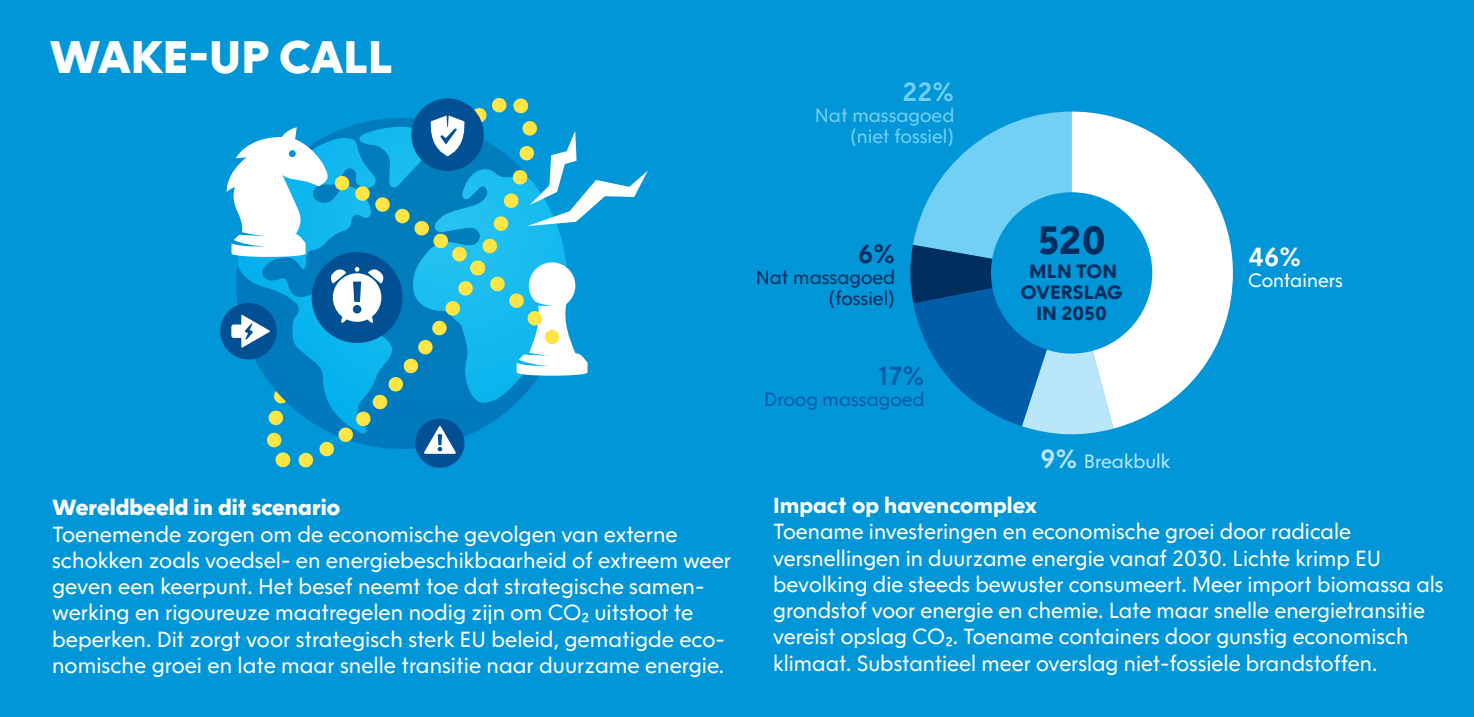
<style>
.page{position:relative;width:1474px;height:717px;background:#fff}
.page>*{position:absolute;margin:0;border:0;box-sizing:border-box;transform-origin:0 0}
.t1{font:800 45.5px "NLRTM";color:#fff}
.t2{font:700 39.38px "NLRTM";color:#002e5e}
.t3{font:600 26.25px "NLRTM";color:#72d0f4}
.t4{font:600 26.25px "NLRTM";color:#005da8}
.t5{font:600 26.25px "NLRTM";color:#fff}
.t6{font:600 26.25px "NLRTM";color:#002e5e}
.t7{font:21.88px/26.2px "NLRTM";color:#fff}
.t8{font:800 21.88px "NLRTM";color:#fff}
.t9{font:700 21.88px "NLRTM";color:#fff}
.t10{font:19.25px/21px "NLRTM";color:#72d0f4;text-align:right}
.t11{font:19.25px/21px "NLRTM";color:#002e5e;text-align:right}
.t12{font:700 19.25px/21px "NLRTM";color:#002e5e;text-align:center}
.t13{font:19.25px "NLRTM";color:#005da8}
.t14{font:19.25px "NLRTM";color:#bae6f9}
.t15{font:19.25px "NLRTM";color:#fff}
.s1{font-weight:600;font-size:26.25px}
</style>
<div class="page">
<div style="left:0;top:0;width:1473px;height:716px;background:#0096d7"></div>
<div style="left:220px;top:303px;width:57px;height:56px;background:#005093;border-radius:50%"></div>
<svg style="left:910px;top:111px;width:203px;height:324px"></svg>
<svg style="left:1071px;top:111px;width:161px;height:317px;fill:#fff"></svg>
<div style="left:991px;top:192px;width:161px;height:161px;background:#0096d7;border-radius:50%"></div>
<svg style="left:225px;top:98px;width:422px;height:370px"></svg>
<h1 class="t1" style="left:50px;top:28px;width:345px">WAKE-UP CALL</h1>
<p class="t3" style="left:902px;top:76px;width:53px">22%</p>
<p class="t10" style="left:814px;top:105px;width:141px">Nat massagoed (niet fossiel)</p>
<p class="t8" style="left:52px;top:494px;width:290px">Wereldbeeld in dit scenario</p>
<p class="t7" style="left:52px;top:520px;width:680px">Toenemende zorgen om de economische gevolgen van externe schokken zoals voedsel- en energiebeschikbaarheid of extreem weer geven een keerpunt. Het besef neemt toe dat strategische samen&shy;werking en rigoureuze maatregelen nodig zijn om CO₂ uitstoot te beperken. Dit zorgt voor strategisch sterk EU beleid, gematigde eco&shy;nomische groei en late maar snelle transitie naar duurzame energie.</p>
<p class="t6" style="left:858px;top:237px;width:39px">6%</p>
<p class="t11" style="left:755px;top:266px;width:141px">Nat massagoed (fossiel)</p>
<p class="t4" style="left:878px;top:360px;width:48px">17%</p>
<p class="t13" style="left:764px;top:388px;width:162px">Droog massagoed</p>
<h2 class="t2" style="left:1037px;top:216px;width:70px">520</h2>
<p class="t12" style="left:1020px;top:260px;width:103px">MLN TON<br>OVERSLAG<br>IN 2050</p>
<p class="t14" style="left:1040px;top:449px;width:131px"><span class="s1">9%</span> Breakbulk</p>
<p class="t5" style="left:1248px;top:241px;width:55px">46%</p>
<p class="t15" style="left:1248px;top:269px;width:96px">Containers</p>
<p class="t9" style="left:773px;top:492px;width:265px">Impact op havencomplex</p>
<p class="t7" style="left:773px;top:518px;width:672px">Toename investeringen en economische groei door radicale versnellingen in duurzame energie vanaf 2030. Lichte krimp EU bevolking die steeds bewuster consumeert. Meer import biomassa als grondstof voor energie en chemie. Late maar snelle energietransitie vereist opslag CO₂. Toename containers door gunstig economisch klimaat. Substantieel meer overslag niet-fossiele brandstoffen.</p>
</div>
